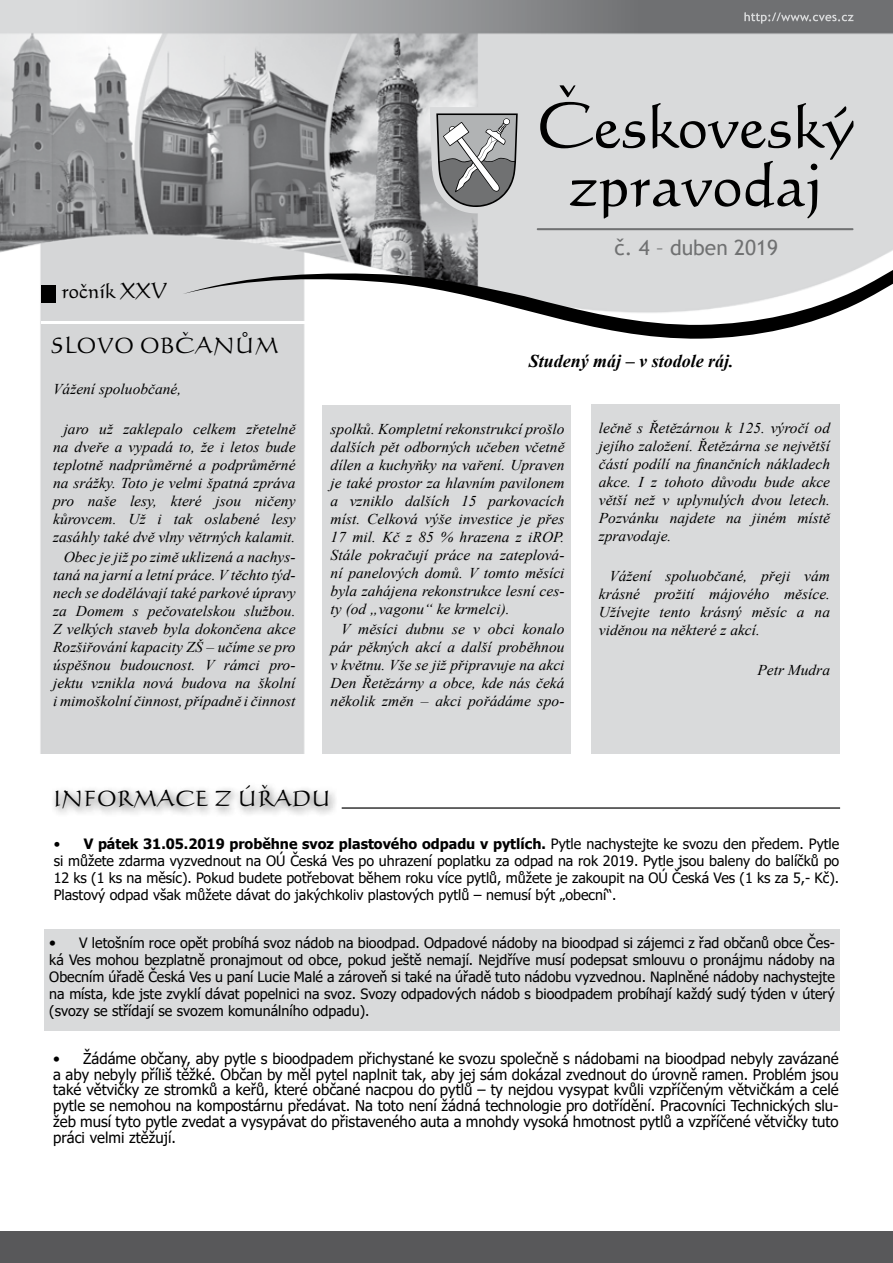
<style>
.page{position:relative;width:893px;height:1263px;background:#fff}
.page>*{position:absolute;margin:0;border:0;box-sizing:border-box;transform-origin:0 0}
.t1{font:21px "Calligraphic 421 AT Roman B";letter-spacing:.03em;color:#000}
.t2{font:21px "Trebuchet MS";color:#707172}
.t3{font:21px "Calligraphic 421 AT Roman B";color:#000}
.t4{font:italic 700 18px "Times New Roman";color:#000}
.t5{font:italic 15px/18px "Times New Roman";color:#000;text-align:justify}
.t6{font:15px/15.8px "Tahoma";color:#000;text-align:justify}
.t7{font:14.25px/17.1px "Tahoma";color:#000;text-align:justify}
.s1{font-weight:700}
.s2{font-size:15px}
</style>
<div class="page">
<img style="left:0;top:0;width:893px;height:754px">
<div style="left:41px;top:285px;width:14px;height:17px;background:#000"></div>
<svg style="left:430px;top:107px;width:94px;height:112px"></svg>
<hr style="left:537px;top:228px;width:316px;height:2px;background:#707172">
<svg style="left:540px;top:85px;width:313px;height:134px"></svg>
<svg style="left:183px;top:262px;width:710px;height:78px"></svg>
<hr style="left:41px;top:321px;width:264px;height:3px;background:#fff">
<svg style="left:744px;top:12px;width:109px;height:12px"></svg>
<div style="left:322px;top:405px;width:248px;height:495px;background:#d9dadb"></div>
<div style="left:592px;top:405px;width:248px;height:502px;background:#d9dadb"></div>
<div style="left:0;top:755px;width:893px;height:508px;background:#fff"></div>
<div style="left:51px;top:781px;width:287px;height:38px;background:#000;opacity:.75"></div>
<hr style="left:342px;top:807px;width:498px;height:2px;background:#000">
<div style="left:45px;top:928px;width:795px;height:102px;background:#d9dadb"></div>
<div style="left:0;top:1231px;width:893px;height:32px;background:#58585a"></div>
<h1 class="t3" style="left:62px;top:276px;width:107px">ročník XXV</h1>
<h1 class="t1" style="left:51px;top:332px;width:229px">SLOVO OBČANŮM</h1>
<p class="t5" style="left:53px;top:379px;width:130px">Vážení spoluobčané,</p>
<p class="t5" style="left:53px;top:420px;width:244px;text-indent:11px">jaro už zaklepalo celkem zřetelně na dveře a vypadá to, že i letos bude teplotně nadprůměrné a podprůměrné na srážky. Toto je velmi špatná zpráva pro naše lesy, které jsou ničeny kůrovcem. Už i tak oslabené lesy zasáhly také dvě vlny větrných kalamit.</p>
<p class="t5" style="left:53px;top:548px;width:244px;text-indent:11px">Obec je již po zimě uklizená a nachys&shy;taná na jarní a letní práce. V těchto týd&shy;nech se dodělávají také parkové úpravy za Domem s pečovatelskou službou.<br>Z velkých staveb byla dokončena akce Rozšiřování kapacity ZŠ – učíme se pro úspěšnou budoucnost. V rámci pro&shy;jektu vznikla nová budova na školní i mimoškolní činnost, případně i činnost</p>
<h1 class="t2" style="left:614px;top:235px;width:165px">č. 4 – duben 2019</h1>
<p class="t4" style="left:529px;top:348px;width:207px">Studený máj – v stodole ráj.</p>
<p class="t5" style="left:331px;top:419px;width:235px">spolků. Kompletní rekonstrukcí prošlo dalších pět odborných učeben včetně dílen a kuchyňky na vaření. Upraven je také prostor za hlavním pavilonem a vzniklo dalších 15 parkovacích míst. Celková výše investice je přes 17 mil. Kč z 85 % hrazena z iROP.<br>Stále pokračují práce na zateplová&shy;ní panelových domů. V tomto měsíci byla zahájena rekonstrukce lesní ces&shy;ty (od „vagonu“ ke krmelci).</p>
<p class="t5" style="left:331px;top:619px;width:235px;text-indent:11px">V měsíci dubnu se v obci konalo pár pěkných akcí a další proběhnou v květnu. Vše se již připravuje na akci Den Řetězárny a obce, kde nás čeká několik změn – akci pořádáme spo-</p>
<p class="t5" style="left:599px;top:419px;width:233px">lečně s Řetězárnou k 125. výročí od jejího založení. Řetězárna se největší částí podílí na finančních nákladech akce. I z tohoto důvodu bude akce větší než v uplynulých dvou letech.<br>Pozvánku najdete na jiném místě zpravodaje.</p>
<p class="t5" style="left:599px;top:567px;width:233px;text-indent:11px">Vážení spoluobčané, přeji vám krásné prožití májového měsíce.<br>Užívejte tento krásný měsíc a na viděnou na některé z akcí.</p>
<p class="t5" style="left:757px;top:661px;width:74px">Petr Mudra</p>
<h1 class="t1" style="left:53px;top:785px;width:279px">INFORMACE Z ÚŘADU</h1>
<p class="t7" style="left:54px;top:836px;width:787px">• <span class="s1">V pátek 31.05.2019 proběhne svoz plastového odpadu v pytlích.</span> Pytle nachystejte ke svozu den předem. Pytle si můžete zdarma vyzvednout na OÚ Česká Ves po uhrazení poplatku za odpad na rok 2019. Pytle jsou baleny do balíčků po 12 ks (1 ks na měsíc). Pokud budete potřebovat během roku více pytlů, můžete je zakoupit na OÚ Česká Ves (1 ks za 5,- Kč).<br>Plastový odpad však můžete dávat do jakýchkoliv plastových pytlů – nemusí být „obecní“.</p>
<p class="t7" style="left:49px;top:935px;width:787px"><span class="s2">•</span> V letošním roce opět probíhá svoz nádob na bioodpad. Odpadové nádoby na bioodpad si zájemci z řad občanů obce Čes&shy;ká Ves mohou bezplatně pronajmout od obce, pokud ještě nemají. Nejdříve musí podepsat smlouvu o pronájmu nádoby na Obecním úřadě Česká Ves u paní Lucie Malé a zároveň si také na úřadě tuto nádobu vyzvednou. Naplněné nádoby nachystejte na místa, kde jste zvyklí dávat popelnici na svoz. Svozy odpadových nádob s bioodpadem probíhají každý sudý týden v úterý (svozy se střídají se svozem komunálního odpadu).</p>
<p class="t6" style="left:53px;top:1051px;width:787px">• Žádáme občany, aby pytle s bioodpadem přichystané ke svozu společně s nádobami na bioodpad nebyly zavázané a aby nebyly příliš těžké. Občan by měl pytel naplnit tak, aby jej sám dokázal zvednout do úrovně ramen. Problém jsou také větvičky ze stromků a keřů, které občané nacpou do pytlů – ty nejdou vysypat kvůli vzpříčeným větvičkám a celé pytle se nemohou na kompostárnu předávat. Na toto není žádná technologie pro dotřídění. Pracovníci Technických slu&shy;žeb musí tyto pytle zvedat a vysypávat do přistaveného auta a mnohdy vysoká hmotnost pytlů a vzpříčené větvičky tuto práci velmi ztěžují.</p>
</div>
